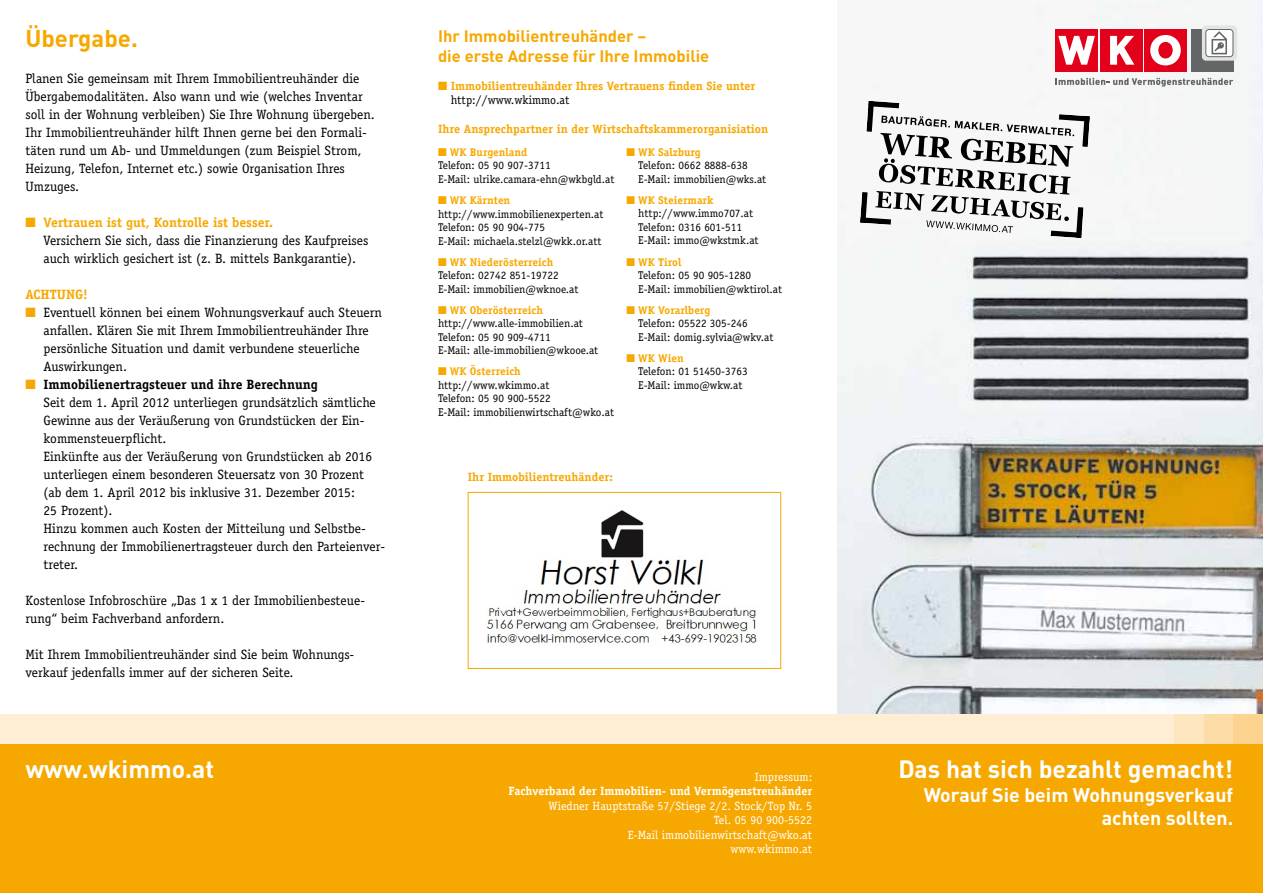
<style>
.page{position:relative;width:1263px;height:893px;background:#fff}
.page>*{position:absolute;margin:0;border:0;box-sizing:border-box;transform-origin:0 0}
.t1{font:700 24.75px "DIN Pro";color:#fff}
.t2{font:700 24px "DIN Pro";color:#f7a800}
.t3{font:700 19.5px/23.4px "DIN Pro";color:#fff;text-align:right}
.t4{font:700 16.5px/19.8px "DIN Pro";color:#f7a800}
.t5{font:13.5px/18px "Officina Serif";color:#000}
.t6{font:700 13.5px "Officina Serif";color:#f7a800}
.t7{font:700 12px/14.4px "Officina Serif";color:#f7a800}
.t8{font:12px/14.4px "Officina Serif";color:#fff;text-align:right}
.t9{font:700 12px "Officina Serif";color:#fff}
.t10{font:11.25px/13.5px "Officina Serif";color:#000}
.s1{color:#f7a800}
.s2{font-weight:700;color:#f7a800}
.s3{font-weight:700}
.s4{font-weight:400;color:#000}
</style>
<div class="page">
<img style="left:838px;top:0;width:425px;height:714px">
<div style="left:0;top:744px;width:1263px;height:149px;background:#f7a800"></div>
<div style="left:0;top:714px;width:1263px;height:30px;background:#ffeed4"></div>
<div style="left:1233px;top:714px;width:30px;height:30px;background:#fdd48f"></div>
<div style="left:1203px;top:714px;width:30px;height:30px;background:#fddda7"></div>
<div style="left:1174px;top:714px;width:29px;height:30px;background:#fee6be"></div>
<div style="left:468px;top:492px;width:313px;height:177px;border:1px solid #f7a800"></div>
<div style="left:1144px;top:29px;width:43px;height:43px;background:#e2001a"></div>
<div style="left:1100px;top:29px;width:42px;height:43px;background:#e2001a"></div>
<svg style="left:1110px;top:36px;width:24px;height:29px"></svg>
<div style="left:1055px;top:29px;width:43px;height:43px;background:#e2001a"></div>
<svg style="left:1058px;top:36px;width:37px;height:29px"></svg>
<svg style="left:1150px;top:35px;width:31px;height:30px"></svg>
<div style="left:1159px;top:42px;width:13px;height:16px;background:#e2001a;border-radius:50%"></div>
<div style="left:1158px;top:42px;width:14px;height:16px;border:1px solid #e2001a;border-radius:50%"></div>
<div style="left:1191px;top:29px;width:42px;height:43px;background:#646567"></div>
<svg style="left:1202px;top:26px;width:35px;height:35px"></svg>
<svg style="left:1055px;top:78px;width:178px;height:9px"></svg>
<div style="left:1206px;top:30px;width:27px;height:27px;background:#fff;border-radius:3px"></div>
<div style="left:1205px;top:29px;width:28px;height:28px;border:1px solid #646567;border-radius:3px"></div>
<svg style="left:1211px;top:31px;width:16px;height:23px"></svg>
<svg style="left:860px;top:101px;width:230px;height:137px"></svg>
<img style="left:487px;top:510px;width:270px;height:133px">
<h2 class="t2" style="left:26px;top:22px;width:114px">Übergabe.</h2>
<p class="t5" style="left:26px;top:69px;width:351px">Planen Sie gemeinsam mit Ihrem Immobilientreuhänder die Übergabemodalitäten. Also wann und wie (welches Inventar soll in der Wohnung verbleiben) Sie Ihre Wohnung übergeben.<br>Ihr Immobilientreuhänder hilft Ihnen gerne bei den Formali&shy;täten rund um Ab- und Ummeldungen (zum Beispiel Strom, Heizung, Telefon, Internet etc.) sowie Organisation Ihres Umzuges.</p>
<p class="t5" style="left:44px;top:213px;width:326px;text-indent:-18px"><span class="s1">■</span> <span class="s2">Vertrauen ist gut, Kontrolle ist besser.<br></span>Versichern Sie sich, dass die Finanzierung des Kaufpreises auch wirklich gesichert ist (z. B. mittels Bankgarantie).</p>
<p class="t6" style="left:26px;top:286px;width:64px">ACHTUNG!</p>
<p class="t5" style="left:44px;top:303px;width:340px;text-indent:-18px"><span class="s1">■</span> Eventuell können bei einem Wohnungsverkauf auch Steuern anfallen. Klären Sie mit Ihrem Immobilientreuhänder Ihre persönliche Situation und damit verbundene steuerliche Auswirkungen.</p>
<p class="t5" style="left:44px;top:375px;width:343px;text-indent:-18px"><span class="s1">■</span> <span class="s3">Immobilienertragsteuer und ihre Berechnung<br></span>Seit dem 1. April 2012 unterliegen grundsätzlich sämtliche Gewinne aus der Veräußerung von Grundstücken der Ein&shy;kommensteuerpflicht.<br>Einkünfte aus der Veräußerung von Grundstücken ab 2016 unterliegen einem besonderen Steuersatz von 30 Prozent (ab dem 1. April 2012 bis inklusive 31. Dezember 2015:<br>25 Prozent).<br>Hinzu kommen auch Kosten der Mitteilung und Selbstbe&shy;rechnung der Immobilienertragsteuer durch den Parteienver&shy;treter.</p>
<p class="t5" style="left:26px;top:591px;width:341px">Kostenlose Infobroschüre „Das 1 x 1 der Immobilienbesteue&shy;rung“ beim Fachverband anfordern.</p>
<p class="t5" style="left:26px;top:645px;width:329px">Mit Ihrem Immobilientreuhänder sind Sie beim Wohnungs&shy;verkauf jedenfalls immer auf der sicheren Seite.</p>
<h1 class="t1" style="left:26px;top:753px;width:190px">www.wkimmo.at</h1>
<p class="t4" style="left:438px;top:26px;width:273px">Ihr Immobilientreuhänder –<br>die erste Adresse für Ihre Immobilie</p>
<p class="t7" style="left:451px;top:79px;width:306px;text-indent:-13px">■ Immobilientreuhänder Ihres Vertrauens finden Sie unter <span class="s4">http://www.wkimmo.at</span></p>
<p class="t7" style="left:438px;top:121px;width:332px">Ihre Ansprechpartner in der Wirtschaftskammerorganisiation</p>
<p class="t10" style="left:638px;top:145px;width:130px;text-indent:-12px"><span class="s1">■</span> <span class="s2">WK Salzburg<br></span>Telefon: 0662 8888-638<br>E-Mail: immobilien@wks.at</p>
<p class="t10" style="left:638px;top:193px;width:122px;text-indent:-12px"><span class="s1">■</span> <span class="s2">WK Steiermark </span>http://www.immo707.at<br>Telefon: 0316 601-511<br>E-Mail: immo@wkstmk.at</p>
<p class="t10" style="left:638px;top:255px;width:145px;text-indent:-12px"><span class="s1">■</span> <span class="s2">WK Tirol<br></span>Telefon: 05 90 905-1280<br>E-Mail: immobilien@wktirol.at</p>
<p class="t10" style="left:638px;top:303px;width:137px;text-indent:-12px"><span class="s1">■</span> <span class="s2">WK Vorarlberg<br></span>Telefon: 05522 305-246<br>E-Mail: domig.sylvia@wkv.at</p>
<p class="t10" style="left:638px;top:351px;width:111px;text-indent:-12px"><span class="s1">■</span> <span class="s2">WK Wien<br></span>Telefon: 01 51450-3763<br>E-Mail: immo@wkw.at</p>
<p class="t10" style="left:438px;top:145px;width:178px"><span class="s1">■</span> <span class="s2">WK Burgenland<br></span>Telefon: 05 90 907-3711<br>E-Mail: ulrike.camara-ehn@wkbgld.at</p>
<p class="t10" style="left:438px;top:193px;width:167px"><span class="s1">■</span> <span class="s2">WK Kärnten </span>http://www.immobilienexperten.at<br>Telefon: 05 90 904-775<br>E-Mail: michaela.stelzl@wkk.or.att</p>
<p class="t10" style="left:438px;top:255px;width:142px"><span class="s1">■</span> <span class="s2">WK Niederösterreich<br></span>Telefon: 02742 851-19722<br>E-Mail: immobilien@wknoe.at</p>
<p class="t10" style="left:438px;top:303px;width:162px"><span class="s1">■</span> <span class="s2">WK Oberösterreich </span>http://www.alle-immobilien.at<br>Telefon: 05 90 909-4711<br>E-Mail: alle-immobilien@wkooe.at</p>
<p class="t10" style="left:438px;top:364px;width:178px"><span class="s1">■</span> <span class="s2">WK Österreich </span>http://www.wkimmo.at<br>Telefon: 05 90 900-5522<br>E-Mail: immobilienwirtschaft@wko.at</p>
<p class="t7" style="left:468px;top:469px;width:147px">Ihr Immobilientreuhänder:</p>
<p class="t8" style="left:755px;top:770px;width:59px">Impressum:</p>
<p class="t9" style="left:509px;top:784px;width:305px">Fachverband der Immobilien- und Vermögenstreuhänder</p>
<p class="t8" style="left:549px;top:799px;width:265px">Wiedner Hauptstraße 57/Stiege 2/2. Stock/Top Nr. 5<br>Tel. 05 90 900-5522<br>E-Mail immobilienwirtschaft@wko.at www.wkimmo.at</p>
<h1 class="t1" style="left:898px;top:753px;width:336px">Das hat sich bezahlt gemacht!</h1>
<h3 class="t3" style="left:924px;top:782px;width:311px">Worauf Sie beim Wohnungsverkauf achten sollten.</h3>
</div>
